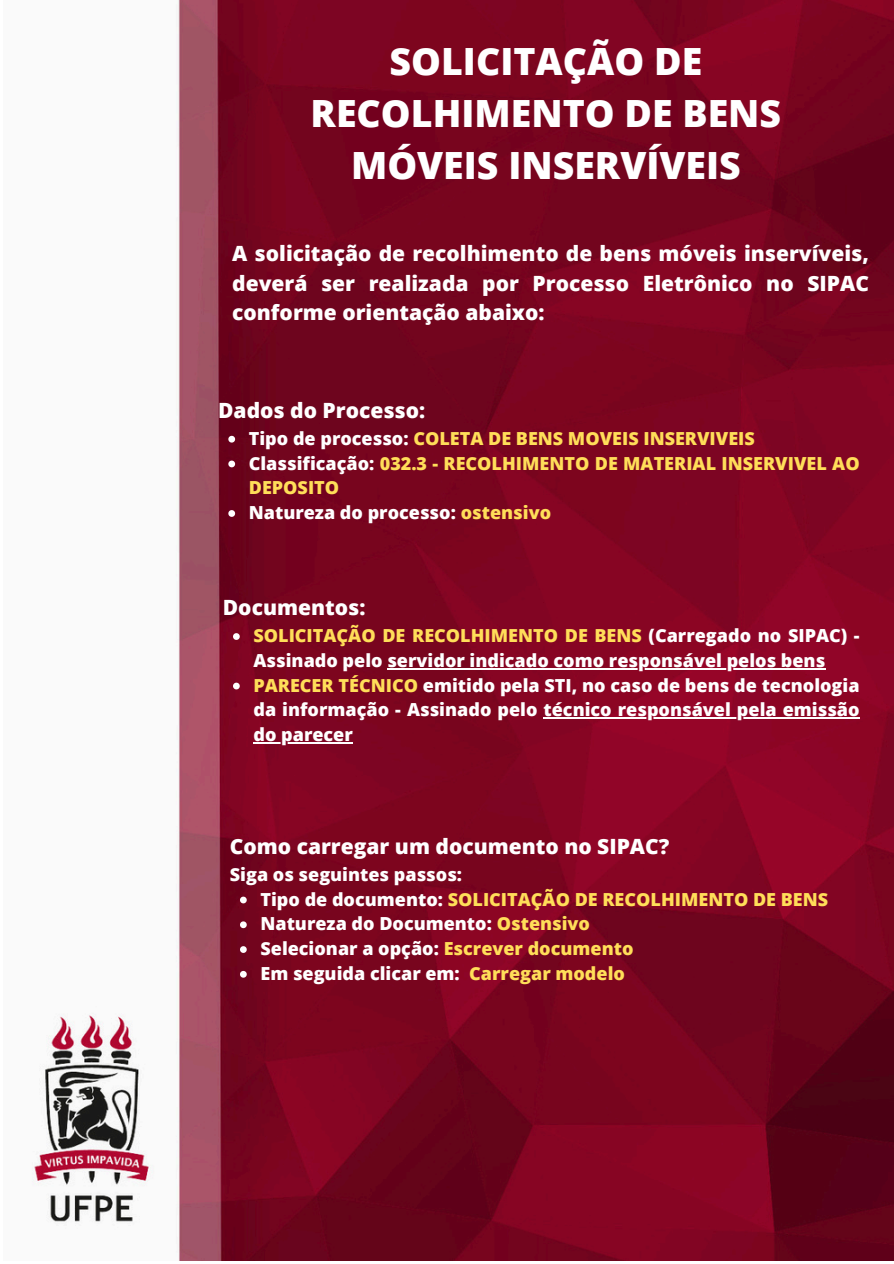
<style>
.page{position:relative;width:894px;height:1264px;background:#fff}
.page>*{position:absolute;margin:0;border:0;box-sizing:border-box;transform-origin:0 0}
.t1{font:800 37.5px/51.8px "Open Sans";color:#fff;text-align:center}
.t2{font:800 21px/29.2px "Open Sans";color:#fff;text-align:justify}
.t3{font:800 18px/24.8px "Open Sans";color:#fff}
.t4{font:800 18px/24.8px "Open Sans";color:#ffde59}
.s1{color:#fff}
.s2{color:#ffde59}
</style>
<div class="page">
<img style="left:32px;top:0;width:861px;height:1260px">
<svg style="left:228px;top:436px;width:7px;height:6px"></svg>
<svg style="left:228px;top:460px;width:7px;height:7px"></svg>
<svg style="left:228px;top:510px;width:7px;height:7px"></svg>
<svg style="left:233px;top:633px;width:7px;height:7px"></svg>
<hr style="left:387px;top:668px;width:438px;height:1px;background:#fff">
<svg style="left:233px;top:682px;width:7px;height:7px"></svg>
<hr style="left:543px;top:717px;width:316px;height:1px;background:#fff">
<hr style="left:253px;top:742px;width:100px;height:1px;background:#fff">
<svg style="left:240px;top:896px;width:7px;height:7px"></svg>
<svg style="left:240px;top:921px;width:7px;height:7px"></svg>
<svg style="left:240px;top:946px;width:7px;height:6px"></svg>
<svg style="left:240px;top:970px;width:7px;height:7px"></svg>
<h1 class="t1" style="left:310px;top:35px;width:472px">SOLICITAÇÃO DE<br>RECOLHIMENTO DE BENS<br>MÓVEIS INSERVÍVEIS</h1>
<h2 class="t2" style="left:232px;top:238px;width:638px">A solicitação de recolhimento de bens móveis inservíveis, deverá ser realizada por Processo Eletrônico no SIPAC conforme orientação abaixo:</h2>
<h2 class="t2" style="left:218px;top:395px;width:208px">Dados do Processo:</h2>
<p class="t4" style="left:249px;top:425px;width:507px"><span class="s1">Tipo de processo:</span> COLETA DE BENS MOVEIS INSERVIVEIS</p>
<p class="t4" style="left:249px;top:450px;width:612px"><span class="s1">Classificação:</span> 032.3 - RECOLHIMENTO DE MATERIAL INSERVIVEL AO<br>DEPOSITO</p>
<p class="t3" style="left:249px;top:500px;width:304px">Natureza do processo: <span class="s2">ostensivo</span></p>
<h2 class="t2" style="left:223px;top:592px;width:144px">Documentos:</h2>
<p class="t3" style="left:253px;top:622px;width:607px"><span class="s2">SOLICITAÇÃO DE RECOLHIMENTO DE BENS</span> (Carregado no SIPAC) -<br>Assinado pelo servidor indicado como responsável pelos bens</p>
<p class="t3" style="left:253px;top:672px;width:607px"><span class="s2">PARECER TÉCNICO</span> emitido pela STI, no caso de bens de tecnologia da informação - Assinado pelo técnico responsável pela emissão</p>
<p class="t3" style="left:253px;top:721px;width:101px">do parecer</p>
<p class="t2" style="left:230px;top:831px;width:441px">Como carregar um documento no SIPAC?</p>
<p class="t3" style="left:230px;top:861px;width:234px">Siga os seguintes passos:</p>
<p class="t4" style="left:260px;top:886px;width:569px"><span class="s1">Tipo de documento:</span> SOLICITAÇÃO DE RECOLHIMENTO DE BENS</p>
<p class="t3" style="left:260px;top:911px;width:374px">Natureza do Documento: <span class="s2">Ostensivo<br></span>Selecionar a opção: <span class="s2">Escrever documento<br></span>Em seguida clicar em: <span class="s2">Carregar modelo</span></p>
</div>
